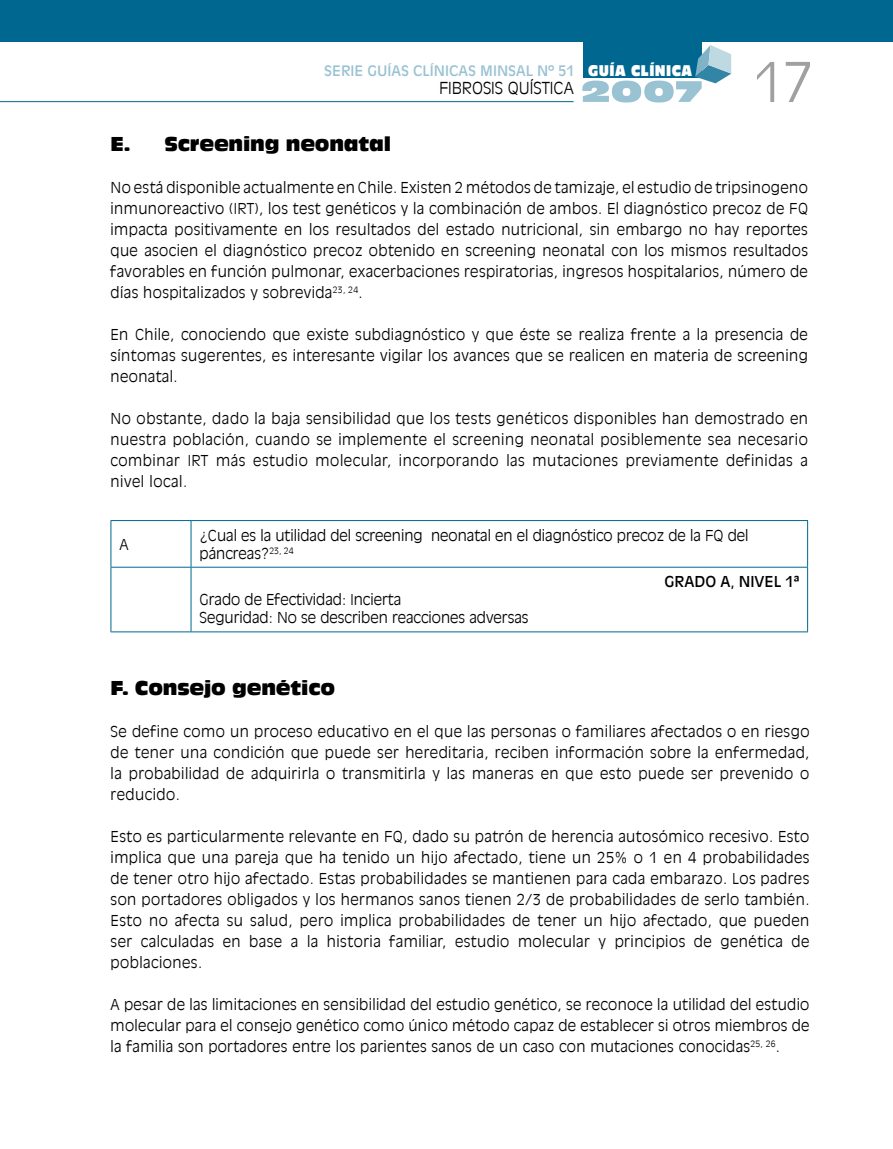
<style>
.page{position:relative;width:893px;height:1149px;background:#fff}
.page>*{position:absolute;margin:0;border:0;box-sizing:border-box;transform-origin:0 0}
.t1{font:300 54px "Antique Olive LT";color:#9ea0a1}
.t2{font:19.5px "Antique Olive LT Compact";letter-spacing:-.01em;color:#000}
.t3{font:300 16.5px "Antique Olive LT";color:#000}
.t4{font:300 15px/21px "Antique Olive LT";letter-spacing:.025em;color:#000;text-align:justify}
.t5{font:300 15px/18px "Antique Olive LT";color:#000}
.t6{font:15px "Antique Olive LT";color:#000}
.t7{font:14.4px "Antique Olive LT";color:#99c2d3}
.s1{font-family:"Antique Olive LT Nord";font-size:15px;color:#fff}
</style>
<div class="page">
<div style="left:583px;top:4px;width:119px;height:74px;background:#006790"></div>
<div style="left:0;top:0;width:893px;height:42px;background:#006790"></div>
<hr style="left:0;top:101px;width:574px;height:1px;background:#006790">
<svg style="left:582px;top:45px;width:149px;height:57px"></svg>
<hr style="left:111px;top:520px;width:80px;height:1px;background:#006790">
<hr style="left:111px;top:520px;width:1px;height:46px;background:#006790">
<hr style="left:191px;top:520px;width:617px;height:1px;background:#006790">
<hr style="left:191px;top:520px;width:1px;height:46px;background:#006790">
<hr style="left:807px;top:520px;width:1px;height:46px;background:#006790">
<hr style="left:111px;top:566px;width:80px;height:1px;background:#006790">
<hr style="left:111px;top:567px;width:1px;height:64px;background:#006790">
<hr style="left:191px;top:566px;width:617px;height:1px;background:#006790">
<hr style="left:191px;top:567px;width:1px;height:64px;background:#006790">
<hr style="left:807px;top:567px;width:1px;height:64px;background:#006790">
<hr style="left:111px;top:631px;width:80px;height:1px;background:#006790">
<hr style="left:191px;top:631px;width:617px;height:1px;background:#006790">
<p class="t7" style="left:324px;top:62px;width:369px">SERIE GUÍAS CLÍNICAS MINSAL Nº 51 <span class="s1">GUÍA CLÍNICA</span></p>
<h1 class="t1" style="left:753px;top:50px;width:62px">17</h1>
<h2 class="t2" style="left:111px;top:132px;width:282px">E. Screening neonatal</h2>
<p class="t4" style="left:111px;top:177px;width:699px">No está disponible actualmente en Chile. Existen 2 métodos de tamizaje, el estudio de tripsinogeno inmunoreactivo (IRT), los test genéticos y la combinación de ambos. El diagnóstico precoz de FQ impacta positivamente en los resultados del estado nutricional, sin embargo no hay reportes que asocien el diagnóstico precoz obtenido en screening neonatal con los mismos resultados favorables en función pulmonar, exacerbaciones respiratorias, ingresos hospitalarios, número de días hospitalizados y sobrevida<sup>23,</sup> <sup>24</sup>.</p>
<p class="t4" style="left:111px;top:324px;width:699px">En Chile, conociendo que existe subdiagnóstico y que éste se realiza frente a la presencia de síntomas sugerentes, es interesante vigilar los avances que se realicen en materia de screening neonatal.</p>
<p class="t4" style="left:111px;top:408px;width:699px">No obstante, dado la baja sensibilidad que los tests genéticos disponibles han demostrado en nuestra población, cuando se implemente el screening neonatal posiblemente sea necesario combinar IRT más estudio molecular, incorporando las mutaciones previamente definidas a nivel local.</p>
<p class="t3" style="left:439px;top:78px;width:136px">FIBROSIS QUÍSTICA</p>
<p class="t4" style="left:119px;top:533px;width:11px">A</p>
<p class="t5" style="left:200px;top:526px;width:550px">¿Cual es la utilidad del screening neonatal en el diagnóstico precoz de la FQ del páncreas?<sup>23,</sup> <sup>24</sup></p>
<p class="t6" style="left:665px;top:572px;width:136px">GRADO A, NIVEL 1ª</p>
<p class="t5" style="left:200px;top:591px;width:331px">Grado de Efectividad: Incierta<br>Seguridad: No se describen reacciones adversas</p>
<h2 class="t2" style="left:111px;top:675px;width:226px">F. Consejo genético</h2>
<p class="t4" style="left:111px;top:720px;width:700px">Se define como un proceso educativo en el que las personas o familiares afectados o en riesgo de tener una condición que puede ser hereditaria, reciben información sobre la enfermedad, la probabilidad de adquirirla o transmitirla y las maneras en que esto puede ser prevenido o reducido.</p>
<p class="t4" style="left:111px;top:825px;width:700px">Esto es particularmente relevante en FQ, dado su patrón de herencia autosómico recesivo. Esto implica que una pareja que ha tenido un hijo afectado, tiene un 25% o 1 en 4 probabilidades de tener otro hijo afectado. Estas probabilidades se mantienen para cada embarazo. Los padres son portadores obligados y los hermanos sanos tienen 2/3 de probabilidades de serlo también.<br>Esto no afecta su salud, pero implica probabilidades de tener un hijo afectado, que pueden ser calculadas en base a la historia familiar, estudio molecular y principios de genética de poblaciones.</p>
<p class="t4" style="left:111px;top:993px;width:700px">A pesar de las limitaciones en sensibilidad del estudio genético, se reconoce la utilidad del estudio molecular para el consejo genético como único método capaz de establecer si otros miembros de la familia son portadores entre los parientes sanos de un caso con mutaciones conocidas<sup>25,</sup> <sup>26</sup>.</p>
</div>
